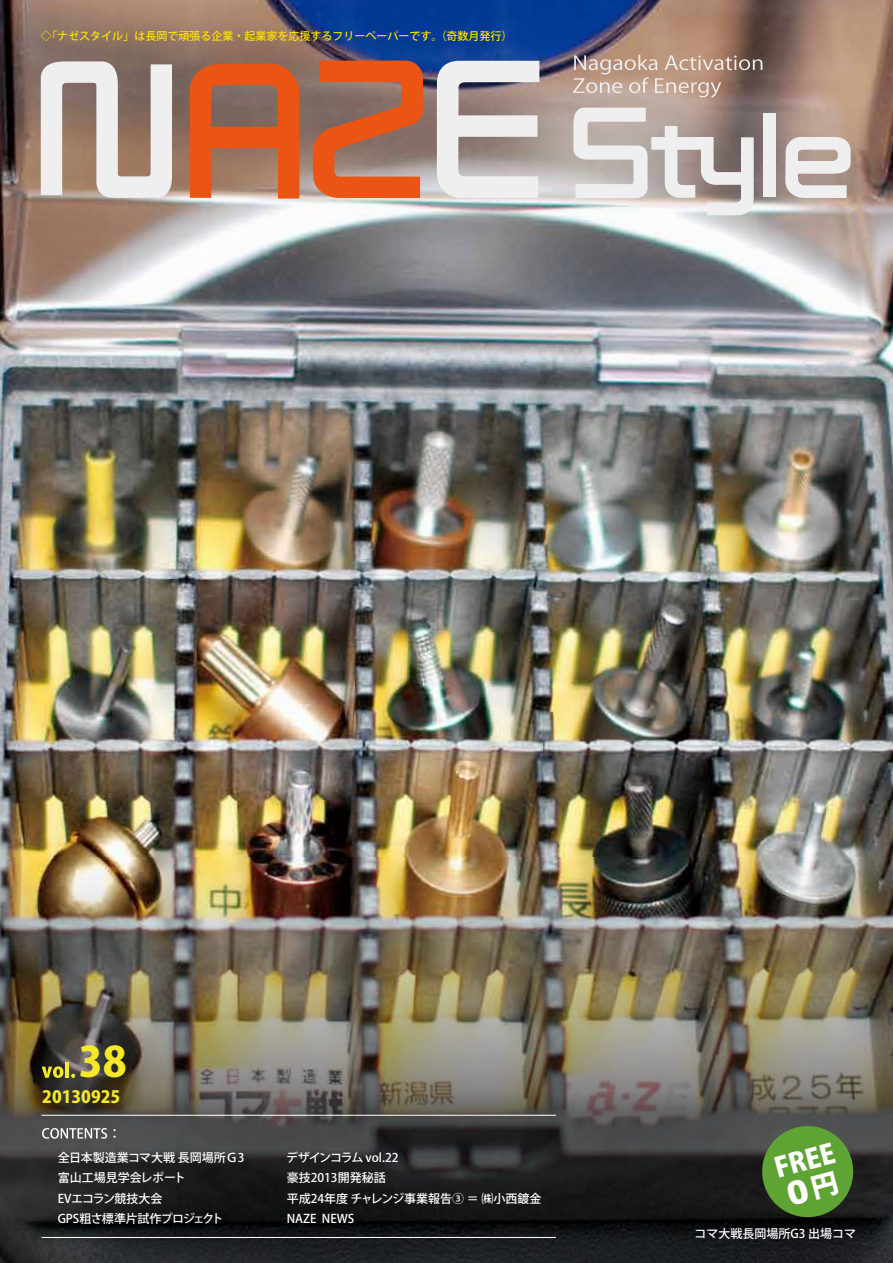
<style>
.page{position:relative;width:893px;height:1263px;background:#fff}
.page>*{position:absolute;margin:0;border:0;box-sizing:border-box;transform-origin:0 0}
.t1{font:800 41.25px "Koz Go Pro";color:#f5e829}
.t2{font:800 27px "Koz Go Pro";color:#fff}
.t3{font:800 16.8px "Koz Go Pro";color:#f5e829}
.t4{font:500 12px/20.5px "Koz Go Pro";color:#fff}
.t5{font:500 10.95px "Koz Go Pro";color:#ffe200}
</style>
<div class="page">
<img style="left:0;top:0;width:893px;height:857px">
<img style="left:0;top:857px;width:893px;height:406px">
<svg style="left:573px;top:55px;width:189px;height:43px"></svg>
<svg style="left:41px;top:61px;width:131px;height:137px"></svg>
<svg style="left:313px;top:61px;width:110px;height:137px"></svg>
<svg style="left:437px;top:61px;width:102px;height:137px"></svg>
<svg style="left:190px;top:64px;width:109px;height:135px"></svg>
<svg style="left:573px;top:108px;width:181px;height:107px"></svg>
<div style="left:763px;top:114px;width:13px;height:83px;background:#efefef"></div>
<svg style="left:785px;top:137px;width:66px;height:61px"></svg>
<svg style="left:42px;top:1128px;width:65px;height:11px"></svg>
<svg style="left:113px;top:1129px;width:3px;height:9px"></svg>
<hr style="left:41px;top:1115px;width:515px;height:1px;background:#fff">
<svg style="left:42px;top:1066px;width:21px;height:12px"></svg>
<hr style="left:65px;top:1062px;width:4px;height:16px;background:#f0ea30">
<svg style="left:71px;top:1074px;width:4px;height:4px"></svg>
<hr style="left:41px;top:1237px;width:515px;height:1px;background:#fff">
<svg style="left:756px;top:1119px;width:104px;height:104px"></svg>
<p class="t5" style="left:41px;top:29px;width:473px">◇「ナゼスタイル」は長岡で頑張る企業・起業家を応援するフリーペーパーです。（奇数月発行）</p>
<h1 class="t1" style="left:79px;top:1035px;width:49px">38</h1>
<h3 class="t3" style="left:42px;top:1086px;width:80px">20130925</h3>
<p class="t4" style="left:58px;top:1148px;width:188px">全日本製造業コマ大戦 長岡場所Ｇ3富山工場見学会レポート<br>EVエコラン競技大会<br>GPS粗さ標準片試作プロジェクト</p>
<p class="t4" style="left:286px;top:1148px;width:257px">デザインコラム vol.22<br>豪技2013開発秘話<br>平成24年度 チャレンジ事業報告③ ＝ ㈱小西鍍金<br>NAZE NEWS</p>
<h2 class="t2" style="left:771px;top:1151px;width:63px;rotate:-15deg">FREE</h2>
<p class="t4" style="left:694px;top:1223px;width:163px">コマ大戦長岡場所G3 出場コマ</p>
</div>
